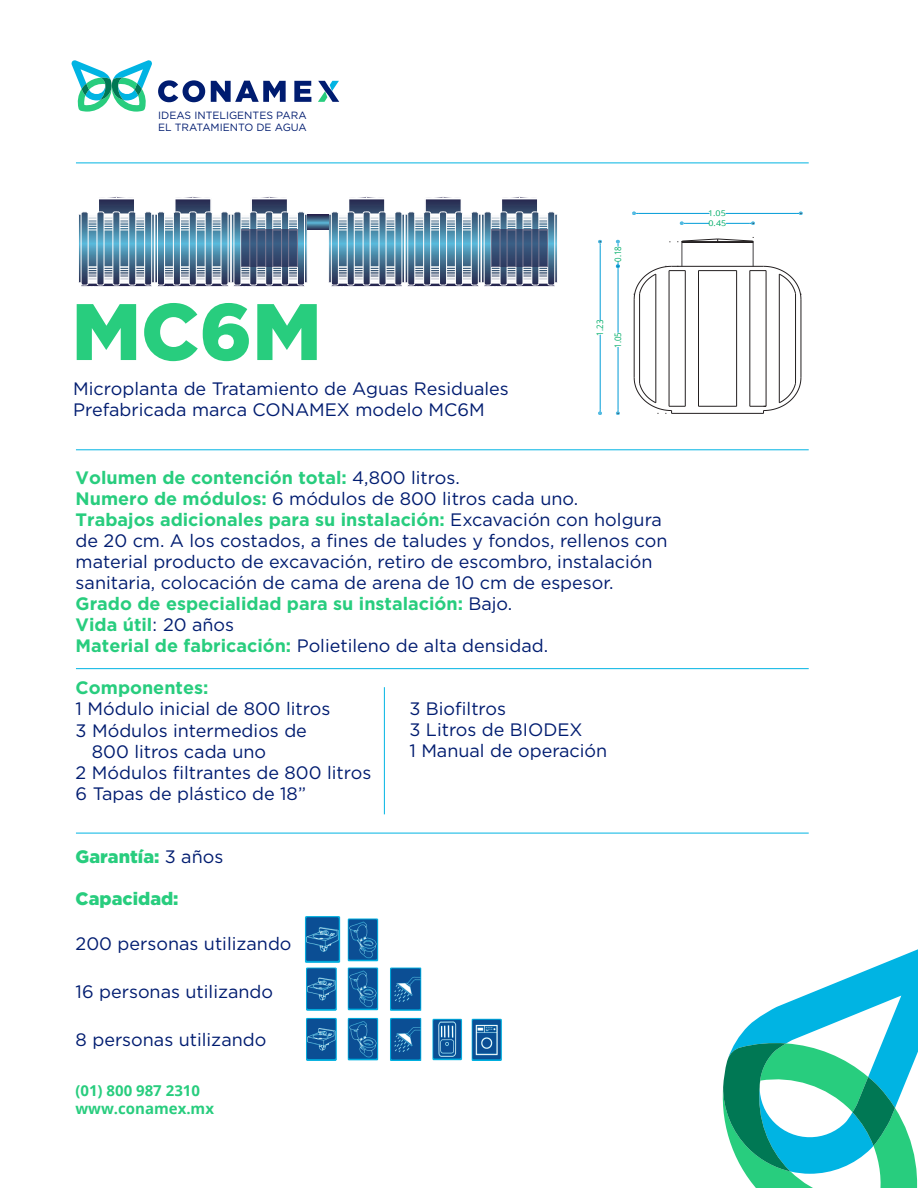
<style>
.page{position:relative;width:918px;height:1188px;background:#fff}
.page>*{position:absolute;margin:0;border:0;box-sizing:border-box;transform-origin:0 0}
.t1{font:900 79.95px "Gotham";color:#28cd7e}
.t2{font:18px/21px "Gotham";color:#001c70}
.t3{font:900 18px "Gotham";color:#28cd7e}
.t4{font:700 18px "Gotham";color:#28cd7e}
.t5{font:700 15px/18px "Open Sans";color:#28cd7e}
.t6{font:10.5px/12.6px "Gotham";color:#001c70}
.t7{font:9px "Open Sans";color:#00ad68;scale:.88 1}
.t8{font:7.95px "Open Sans";color:#00ad68;scale:1.14 1}
.s1{font-weight:700;color:#28cd7e}
.s2{font-weight:400;color:#001c70}
</style>
<div class="page">
<hr style="left:76px;top:449px;width:733px;height:1px;background:#00b4e3">
<hr style="left:76px;top:163px;width:733px;height:1px;background:#00b4e3">
<hr style="left:76px;top:668px;width:733px;height:1px;background:#00b4e3">
<hr style="left:76px;top:833px;width:733px;height:1px;background:#00b4e3">
<hr style="left:634px;top:299px;width:1px;height:79px;background:#231f20">
<svg style="left:680px;top:221px;width:29px;height:4px"></svg>
<svg style="left:726px;top:221px;width:29px;height:4px"></svg>
<hr style="left:638px;top:213px;width:71px;height:1px;background:#009cd7">
<hr style="left:726px;top:213px;width:71px;height:1px;background:#009cd7">
<svg style="left:632px;top:212px;width:6px;height:3px"></svg>
<svg style="left:797px;top:212px;width:6px;height:3px"></svg>
<svg style="left:616px;top:240px;width:4px;height:7px"></svg>
<hr style="left:618px;top:270px;width:1px;height:63px;background:#009cd7">
<hr style="left:618px;top:347px;width:1px;height:63px;background:#009cd7">
<svg style="left:616px;top:261px;width:4px;height:9px"></svg>
<svg style="left:616px;top:410px;width:4px;height:5px"></svg>
<hr style="left:600px;top:335px;width:1px;height:75px;background:#009cd7">
<hr style="left:600px;top:245px;width:1px;height:76px;background:#009cd7">
<svg style="left:598px;top:410px;width:4px;height:5px"></svg>
<hr style="left:801px;top:299px;width:1px;height:79px;background:#231f20">
<hr style="left:672px;top:413px;width:92px;height:1px;background:#231f20">
<hr style="left:795px;top:294px;width:1px;height:89px;background:#231f20">
<hr style="left:779px;top:274px;width:1px;height:129px;background:#231f20">
<hr style="left:766px;top:271px;width:1px;height:135px;background:#231f20">
<hr style="left:750px;top:271px;width:1px;height:135px;background:#231f20">
<hr style="left:685px;top:271px;width:1px;height:135px;background:#231f20">
<hr style="left:669px;top:271px;width:1px;height:135px;background:#231f20">
<hr style="left:656px;top:274px;width:1px;height:129px;background:#231f20">
<hr style="left:639px;top:294px;width:1px;height:89px;background:#231f20">
<hr style="left:698px;top:271px;width:1px;height:135px;background:#231f20">
<hr style="left:736px;top:271px;width:1px;height:135px;background:#231f20">
<svg style="left:750px;top:377px;width:51px;height:36px"></svg>
<hr style="left:699px;top:406px;width:38px;height:1px;background:#231f20">
<svg style="left:634px;top:377px;width:51px;height:37px"></svg>
<svg style="left:634px;top:237px;width:168px;height:63px"></svg>
<svg style="left:598px;top:240px;width:4px;height:5px"></svg>
<svg style="left:78px;top:196px;width:230px;height:91px"></svg>
<svg style="left:241px;top:230px;width:56px;height:37px;background:#3e5478"></svg>
<svg style="left:329px;top:196px;width:229px;height:91px"></svg>
<svg style="left:491px;top:230px;width:57px;height:37px;background:#3f5479"></svg>
<svg style="left:307px;top:214px;width:22px;height:16px"></svg>
<hr style="left:384px;top:687px;width:1px;height:127px;background:#00b4e3">
<svg style="left:722px;top:949px;width:195px;height:239px"></svg>
<svg style="left:158px;top:80px;width:47px;height:22px"></svg>
<svg style="left:211px;top:81px;width:75px;height:21px"></svg>
<svg style="left:294px;top:81px;width:17px;height:21px"></svg>
<svg style="left:318px;top:81px;width:21px;height:21px"></svg>
<svg style="left:71px;top:60px;width:81px;height:52px"></svg>
<img style="left:305px;top:916px;width:197px;height:145px">
<p class="t6" style="left:158px;top:108px;width:150px">IDEAS INTELIGENTES PARA<br>EL TRATAMIENTO DE AGUA</p>
<h1 class="t1" style="left:72px;top:277px;width:251px">MC6M</h1>
<p class="t2" style="left:73px;top:378px;width:437px">Microplanta de Tratamiento de Aguas Residuales<br>Prefabricada marca CONAMEX modelo MC6M</p>
<p class="t7" style="left:612px;top:262px;width:19px;rotate:-90deg">0.18</p>
<p class="t7" style="left:594px;top:336px;width:19px;rotate:-90deg">1.23</p>
<p class="t7" style="left:612px;top:348px;width:19px;rotate:-90deg">1.05</p>
<p class="t2" style="left:76px;top:467px;width:593px"><span class="s1">Volumen de contención total:</span> 4,800 litros.<br><span class="s1">Numero de módulos:</span> 6 módulos de 800 litros cada uno.<br><span class="s1">Trabajos adicionales para su instalación:</span> Excavación con holgura de 20 cm. A los costados, a fines de taludes y fondos, rellenos con material producto de excavación, retiro de escombro, instalación sanitaria, colocación de cama de arena de 10 cm de espesor.<br><span class="s1">Grado de especialidad para su instalación:</span> Bajo.<br><span class="s1">Vida útil</span>: 20 años<br><span class="s1">Material de fabricación:</span> Polietileno de alta densidad.</p>
<p class="t4" style="left:76px;top:676px;width:134px">Componentes:</p>
<p class="t2" style="left:76px;top:698px;width:256px">1 Módulo inicial de 800 litros</p>
<p class="t2" style="left:76px;top:719px;width:233px">3 Módulos intermedios de</p>
<p class="t2" style="left:92px;top:740px;width:176px">800 litros cada uno</p>
<p class="t2" style="left:76px;top:761px;width:297px">2 Módulos filtrantes de 800 litros</p>
<p class="t2" style="left:76px;top:782px;width:232px">6 Tapas de plástico de 18”</p>
<p class="t2" style="left:409px;top:698px;width:199px">3 Biofiltros<br>3 Litros de BIODEX<br>1 Manual de operación</p>
<p class="t3" style="left:76px;top:844px;width:149px">Garantía: <span class="s2">3 años</span></p>
<p class="t3" style="left:76px;top:886px;width:104px">Capacidad:</p>
<p class="t2" style="left:76px;top:932px;width:217px">200 personas utilizando</p>
<p class="t2" style="left:76px;top:980px;width:199px">16 personas utilizando</p>
<p class="t2" style="left:76px;top:1028px;width:192px">8 personas utilizando</p>
<p class="t5" style="left:75px;top:1081px;width:140px">(01) 800 987 2310 www.conamex.mx</p>
<p class="t8" style="left:708px;top:208px;width:17px">1.05</p>
<p class="t8" style="left:709px;top:218px;width:17px">0.45</p>
</div>
